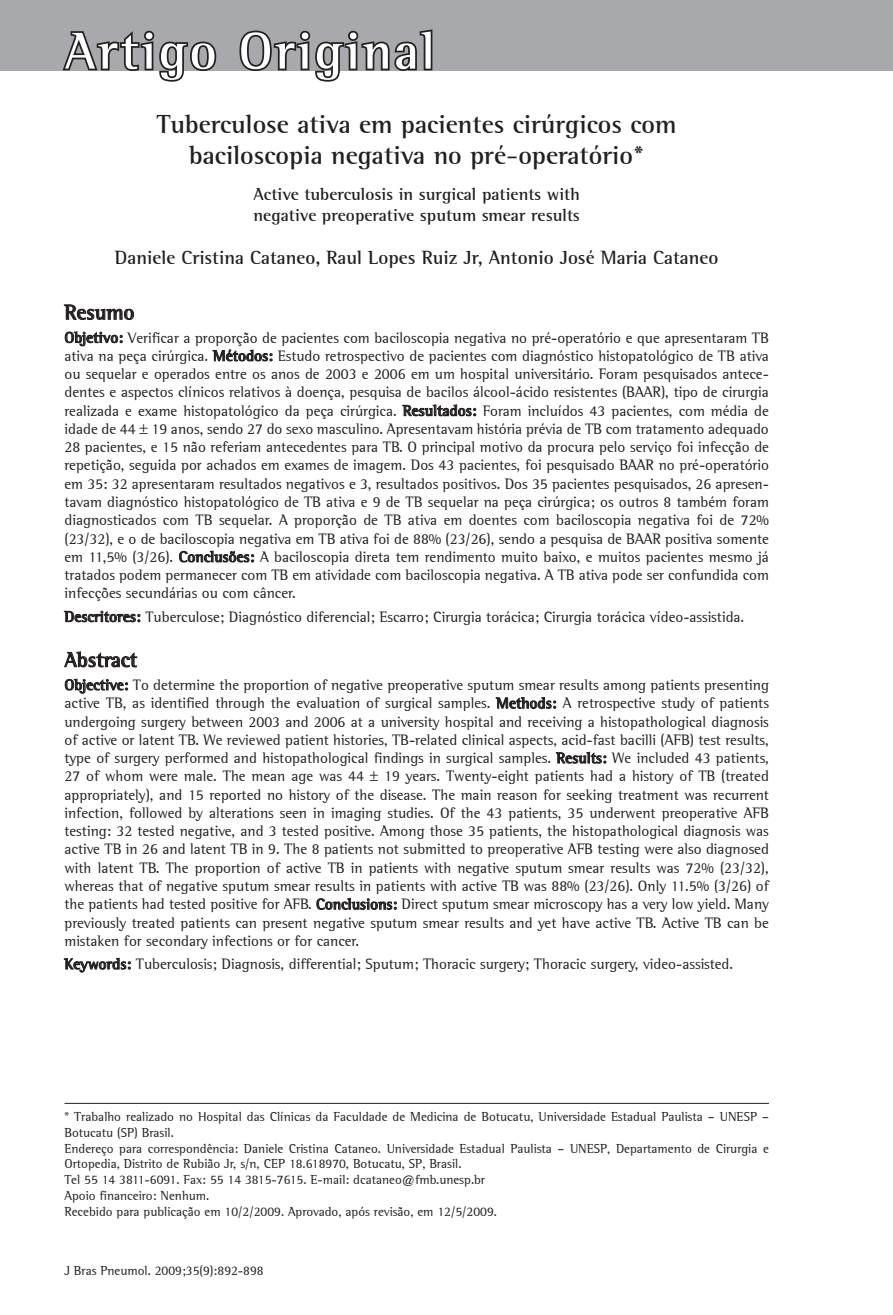
<style>
.page{position:relative;width:893px;height:1315px;background:#fff}
.page>*{position:absolute;margin:0;border:0;box-sizing:border-box;transform-origin:0 0}
.t1{font:700 52.5px "Libre Semi Serif S Si";letter-spacing:.05em;color:#fff}
.t2{font:700 26.25px/31.5px "Libre Semi Serif S Si";color:#231f20;text-align:center}
.t3{font:700 21px "Libre Semi Serif S Si";color:#231f20}
.t4{font:700 19.25px "Libre Semi Serif S Si";color:#231f20}
.t5{font:700 17.5px/21px "Libre Semi Serif S Si";color:#231f20}
.t6{font:15.22px/18.2px "Libre Semi Serif S Si";color:#231f20;text-align:justify}
.t7{font:13.12px/15.8px "Libre Semi Serif S Si";color:#231f20}
.s1{font-weight:700}
</style>
<div class="page">
<div style="left:0;top:0;width:893px;height:70px;background:#a7a9ac"></div>
<svg style="left:64px;top:305px;width:70px;height:15px"></svg>
<svg style="left:65px;top:332px;width:57px;height:14px"></svg>
<svg style="left:213px;top:349px;width:59px;height:12px"></svg>
<svg style="left:403px;top:405px;width:73px;height:11px"></svg>
<svg style="left:179px;top:551px;width:75px;height:11px"></svg>
<svg style="left:64px;top:611px;width:76px;height:11px"></svg>
<svg style="left:64px;top:651px;width:73px;height:16px"></svg>
<svg style="left:65px;top:679px;width:63px;height:14px"></svg>
<svg style="left:496px;top:697px;width:60px;height:11px"></svg>
<svg style="left:556px;top:752px;width:50px;height:11px"></svg>
<svg style="left:317px;top:898px;width:80px;height:11px"></svg>
<svg style="left:64px;top:958px;width:67px;height:14px"></svg>
<hr style="left:64px;top:1103px;width:705px;height:1px;background:#231f20">
<svg style="left:60px;top:30px;width:159px;height:52px"></svg>
<svg style="left:237px;top:29px;width:197px;height:53px"></svg>
<h1 class="t1" style="left:64px;top:19px;width:372px">Artigo Original</h1>
<h2 class="t2" style="left:157px;top:108px;width:521px">Tuberculose ativa em pacientes cirúrgicos com baciloscopia negativa no pré-operatório*</h2>
<p class="t5" style="left:254px;top:184px;width:328px">Active tuberculosis in surgical patients with negative preoperative sputum smear results</p>
<p class="t4" style="left:115px;top:246px;width:605px">Daniele Cristina Cataneo, Raul Lopes Ruiz Jr, Antonio José Maria Cataneo</p>
<h3 class="t3" style="left:64px;top:299px;width:72px">Resumo</h3>
<p class="t6" style="left:64px;top:328px;width:706px"><span class="s1">Objetivo:</span> Verificar a proporção de pacientes com baciloscopia negativa no pré-operatório e que apresentaram TB ativa na peça cirúrgica. <span class="s1">Métodos:</span> Estudo retrospectivo de pacientes com diagnóstico histopatológico de TB ativa ou sequelar e operados entre os anos de 2003 e 2006 em um hospital universitário. Foram pesquisados antece&shy;dentes e aspectos clínicos relativos à doença, pesquisa de bacilos álcool-ácido resistentes (BAAR), tipo de cirurgia realizada e exame histopatológico da peça cirúrgica. <span class="s1">Resultados:</span> Foram incluídos 43 pacientes, com média de idade de 44 19 anos, sendo 27 do sexo masculino. Apresentavam história prévia de TB com tratamento adequado 28 pacientes, e 15 não referiam antecedentes para TB. O principal motivo da procura pelo serviço foi infecção de repetição, seguida por achados em exames de imagem. Dos 43 pacientes, foi pesquisado BAAR no pré-operatório em 35: 32 apresentaram resultados negativos e 3, resultados positivos. Dos 35 pacientes pesquisados, 26 apresen&shy;tavam diagnóstico histopatológico de TB ativa e 9 de TB sequelar na peça cirúrgica; os outros 8 também foram diagnosticados com TB sequelar. A proporção de TB ativa em doentes com baciloscopia negativa foi de 72% (23/32), e o de baciloscopia negativa em TB ativa foi de 88% (23/26), sendo a pesquisa de BAAR positiva somente em 11,5% (3/26). <span class="s1">Conclusões:</span> A baciloscopia direta tem rendimento muito baixo, e muitos pacientes mesmo já tratados podem permanecer com TB em atividade com baciloscopia negativa. A TB ativa pode ser confundida com infecções secundárias ou com câncer.</p>
<p class="t6" style="left:64px;top:607px;width:681px"><span class="s1">Descritores:</span> Tuberculose; Diagnóstico diferencial; Escarro; Cirurgia torácica; Cirurgia torácica vídeo-assistida.</p>
<h3 class="t3" style="left:64px;top:647px;width:74px">Abstract</h3>
<p class="t6" style="left:64px;top:675px;width:706px"><span class="s1">Objective:</span> To determine the proportion of negative preoperative sputum smear results among patients presenting active TB, as identified through the evaluation of surgical samples. <span class="s1">Methods:</span> A retrospective study of patients undergoing surgery between 2003 and 2006 at a university hospital and receiving a histopathological diagnosis of active or latent TB. We reviewed patient histories, TB-related clinical aspects, acid-fast bacilli (AFB) test results, type of surgery performed and histopathological findings in surgical samples. <span class="s1">Results:</span> We included 43 patients, 27 of whom were male. The mean age was 44</p>
<p class="t6" style="left:64px;top:767px;width:706px;text-indent:320px">19 years. Twenty-eight patients had a history of TB (treated appropriately), and 15 reported no history of the disease. The main reason for seeking treatment was recurrent infection, followed by alterations seen in imaging studies. Of the 43 patients, 35 underwent preoperative AFB testing: 32 tested negative, and 3 tested positive. Among those 35 patients, the histopathological diagnosis was active TB in 26 and latent TB in 9. The 8 patients not submitted to preoperative AFB testing were also diagnosed with latent TB. The proportion of active TB in patients with negative sputum smear results was 72% (23/32), whereas that of negative sputum smear results in patients with active TB was 88% (23/26). Only 11.5% (3/26) of the patients had tested positive for AFB. <span class="s1">Conclusions:</span> Direct sputum smear microscopy has a very low yield. Many previously treated patients can present negative sputum smear results and yet have active TB. Active TB can be mistaken for secondary infections or for cancer.</p>
<p class="t6" style="left:64px;top:954px;width:670px"><span class="s1">Keywords:</span> Tuberculosis; Diagnosis, differential; Sputum; Thoracic surgery; Thoracic surgery, video-assisted.</p>
<p class="t7" style="left:64px;top:1108px;width:706px">* Trabalho realizado no Hospital das Clínicas da Faculdade de Medicina de Botucatu, Universidade Estadual Paulista – UNESP – Botucatu (SP) Brasil.<br>Endereço para correspondência: Daniele Cristina Cataneo. Universidade Estadual Paulista – UNESP, Departamento de Cirurgia e Ortopedia, Distrito de Rubião Jr, s/n, CEP 18.618970, Botucatu, SP, Brasil.<br>Tel 55 14 3811-6091. Fax: 55 14 3815-7615. E-mail: dcataneo@fmb.unesp.br<br>Apoio financeiro: Nenhum.<br>Recebido para publicação em 10/2/2009. Aprovado, após revisão, em 12/5/2009.</p>
<p class="t7" style="left:64px;top:1263px;width:201px">J Bras Pneumol. 2009;35(9):892-898</p>
</div>
